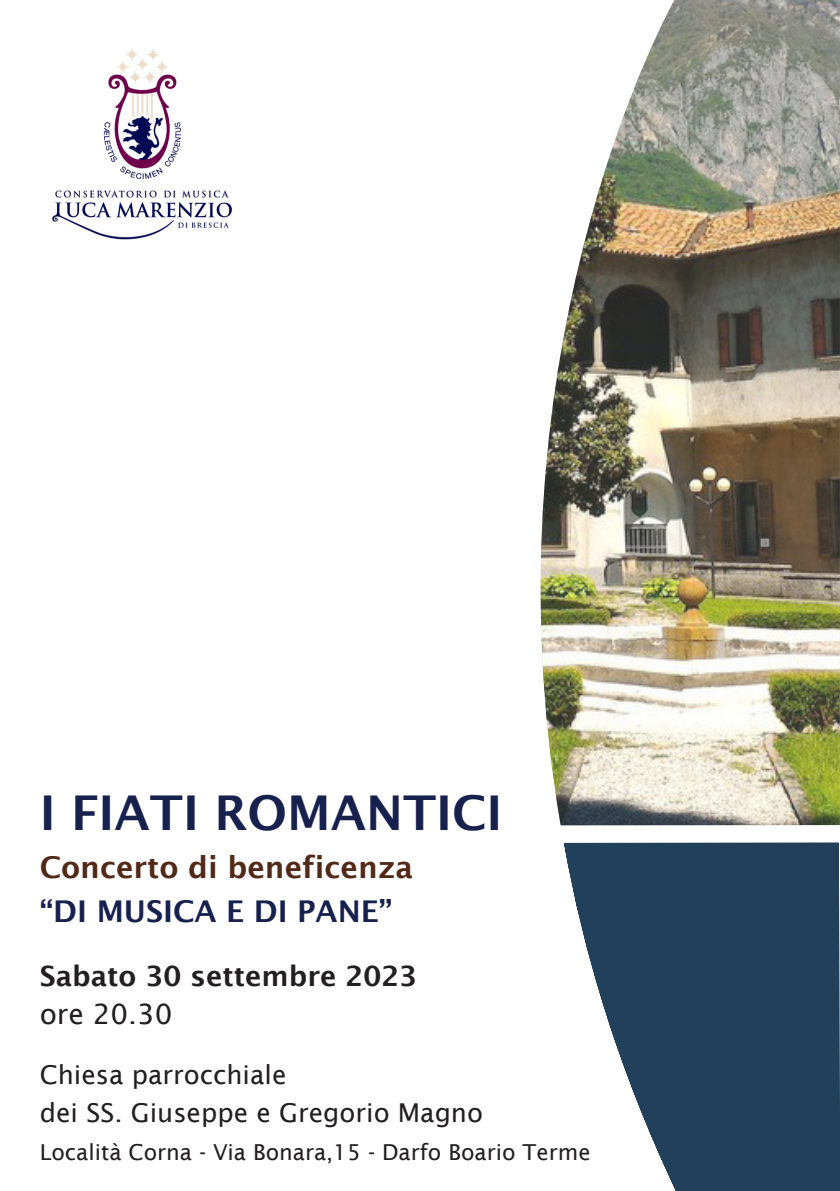
<style>
.page{position:relative;width:840px;height:1191px;background:#fff}
.page>*{position:absolute;margin:0;border:0;box-sizing:border-box;transform-origin:0 0}
.t1{font:600 48px "Lucida Sans";color:#18214d}
.t2{font:600 30px "Lucida Sans";color:#512919}
.t3{font:600 30px "Lucida Sans";color:#18214d}
.t4{font:600 28px "Lucida Sans";color:#231f20}
.t5{font:28px "Lucida Sans";color:#231f20}
.t6{font:26px "Lucida Sans";color:#231f20}
.t7{font:22px "Lucida Sans";color:#231f20}
</style>
<div class="page">
<svg style="left:564px;top:842px;width:275px;height:349px;fill:#22405a"></svg>
<img style="left:540px;top:0;width:299px;height:825px">
<img style="left:52px;top:48px;width:180px;height:192px">
<p class="t1" style="left:40px;top:785px;width:464px">I FIATI ROMANTICI</p>
<p class="t2" style="left:40px;top:849px;width:375px">Concerto di beneficenza</p>
<p class="t3" style="left:40px;top:893px;width:354px">“DI MUSICA E DI PANE”</p>
<p class="t4" style="left:40px;top:960px;width:379px">Sabato 30 settembre 2023</p>
<p class="t5" style="left:40px;top:998px;width:134px">ore 20.30</p>
<p class="t6" style="left:40px;top:1059px;width:248px">Chiesa parrocchiale</p>
<p class="t6" style="left:40px;top:1097px;width:444px">dei SS. Giuseppe e Gregorio Magno</p>
<p class="t7" style="left:40px;top:1139px;width:552px">Località Corna - Via Bonara,15 - Darfo Boario Terme</p>
</div>
